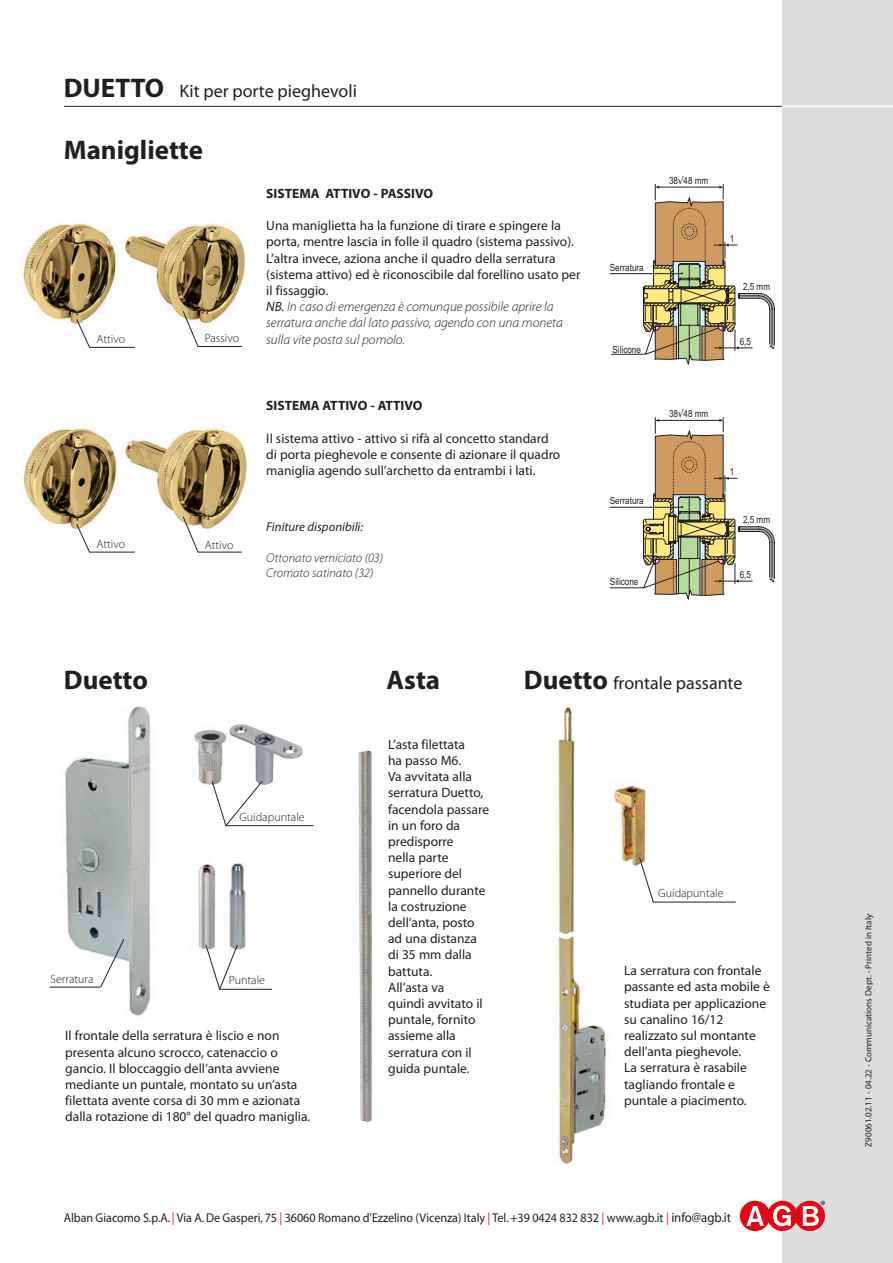
<style>
.page{position:relative;width:893px;height:1263px;background:#fff}
.page>*{position:absolute;margin:0;border:0;box-sizing:border-box;transform-origin:0 0}
.t1{font:700 27px "Myriad Pro";color:#231f20}
.t2{font:18px "Myriad Pro";color:#231f20}
.t3{font:13.5px/16.2px "Myriad Pro";color:#231f20}
.t4{font:700 13.5px "Myriad Pro";color:#231f20}
.t5{font:italic 300 13.5px "Myriad Pro";color:#231f20}
.t6{font:12.75px "Myriad";letter-spacing:-.005em;color:#231f20;scale:.95 1}
.t7{font:italic 300 12.75px/15.3px "Myriad Pro";color:#231f20}
.t8{font:italic 12.75px "Myriad Pro";color:#231f20}
.t9{font:300 12px "Myriad Pro";color:#231f20}
.t10{font:9.9px "Arial Narrow";color:#231f20}
.t11{font:9px "Myriad Pro";color:#231f20}
.s1{font-weight:700;font-size:27px}
.s2{font-style:italic}
.s3{font-weight:300;font-style:italic}
.s4{color:#ee1d23}
.s5{font-size:13.5px}
</style>
<div class="page">
<div style="left:782px;top:0;width:111px;height:1263px;background:#dcdddf"></div>
<hr style="left:64px;top:106px;width:718px;height:1px;background:#231f20">
<hr style="left:782px;top:106px;width:111px;height:1px;background:#fff">
<svg style="left:740px;top:1201px;width:85px;height:30px"></svg>
<img style="left:22px;top:428px;width:225px;height:102px">
<img style="left:22px;top:222px;width:224px;height:103px">
<img style="left:62px;top:706px;width:173px;height:310px">
<img style="left:229px;top:864px;width:16px;height:85px">
<img style="left:230px;top:724px;width:73px;height:61px">
<img style="left:358px;top:751px;width:14px;height:371px">
<img style="left:557px;top:706px;width:52px;height:459px">
<img style="left:608px;top:781px;width:39px;height:88px">
<svg style="left:76px;top:319px;width:59px;height:29px"></svg>
<svg style="left:183px;top:311px;width:59px;height:36px"></svg>
<svg style="left:76px;top:524px;width:59px;height:28px"></svg>
<svg style="left:183px;top:516px;width:59px;height:36px"></svg>
<svg style="left:100px;top:939px;width:24px;height:49px"></svg>
<hr style="left:50px;top:987px;width:51px;height:1px;background:#231f20">
<hr style="left:219px;top:989px;width:53px;height:1px;background:#231f20">
<svg style="left:205px;top:944px;width:33px;height:46px"></svg>
<hr style="left:226px;top:825px;width:88px;height:1px;background:#231f20">
<svg style="left:212px;top:781px;width:51px;height:45px"></svg>
<svg style="left:639px;top:857px;width:15px;height:45px"></svg>
<hr style="left:653px;top:902px;width:83px;height:1px;background:#231f20">
<hr style="left:610px;top:273px;width:72px;height:1px;background:#231f20">
<svg style="left:611px;top:184px;width:164px;height:182px"></svg>
<svg style="left:610px;top:418px;width:165px;height:183px"></svg>
<h2 class="t2" style="left:64px;top:81px;width:295px"><span class="s1">DUETTO</span> Kit per porte pieghevoli</h2>
<h1 class="t1" style="left:64px;top:133px;width:141px">Manigliette</h1>
<p class="t4" style="left:266px;top:184px;width:168px">SISTEMA ATTIVO - PASSIVO</p>
<p class="t3" style="left:266px;top:218px;width:316px">Una maniglietta ha la funzione di tirare e spingere la porta, mentre lascia in folle il quadro (sistema passivo).<br>L’altra invece, aziona anche il quadro della serratura (sistema attivo) ed è riconoscibile dal forellino usato per il fissaggio.<br><span class="s2">NB.</span> <span class="s3">In caso di emergenza è comunque possibile aprire la serratura anche dal lato passivo, agendo con una moneta</span></p>
<p class="t9" style="left:96px;top:332px;width:30px">Attivo</p>
<p class="t9" style="left:205px;top:331px;width:36px">Passivo</p>
<p class="t5" style="left:266px;top:331px;width:140px">sulla vite posta sul pomolo.</p>
<p class="t9" style="left:96px;top:537px;width:30px">Attivo</p>
<p class="t9" style="left:205px;top:538px;width:30px">Attivo</p>
<p class="t4" style="left:266px;top:397px;width:158px">SISTEMA ATTIVO - ATTIVO</p>
<p class="t3" style="left:266px;top:430px;width:296px">Il sistema attivo - attivo si rifà al concetto standard di porta pieghevole e consente di azionare il quadro maniglia agendo sull’archetto da entrambi i lati.</p>
<p class="t8" style="left:266px;top:519px;width:98px">Finiture disponibili:</p>
<p class="t7" style="left:266px;top:550px;width:118px">Ottonato verniciato (03)<br>Cromato satinato (32)</p>
<p class="t10" style="left:610px;top:260px;width:35px">Serratura</p>
<p class="t10" style="left:612px;top:342px;width:30px">Silicone</p>
<p class="t10" style="left:610px;top:493px;width:35px">Serratura</p>
<p class="t10" style="left:610px;top:574px;width:30px">Silicone</p>
<p class="t10" style="left:669px;top:173px;width:41px">38√48 mm</p>
<p class="t10" style="left:730px;top:231px;width:6px">1</p>
<p class="t10" style="left:743px;top:279px;width:29px">2,5 mm</p>
<p class="t10" style="left:740px;top:334px;width:13px">6,5</p>
<p class="t10" style="left:669px;top:406px;width:41px">38√48 mm</p>
<p class="t10" style="left:730px;top:464px;width:6px">1</p>
<p class="t10" style="left:743px;top:512px;width:29px">2,5 mm</p>
<p class="t10" style="left:740px;top:567px;width:13px">6,5</p>
<h1 class="t1" style="left:64px;top:662px;width:86px">Duetto</h1>
<p class="t9" style="left:239px;top:810px;width:67px">Guidapuntale</p>
<p class="t9" style="left:50px;top:972px;width:45px">Serratura</p>
<p class="t9" style="left:229px;top:973px;width:38px">Puntale</p>
<p class="t3" style="left:65px;top:1028px;width:247px">Il frontale della serratura è liscio e non presenta alcuno scrocco, catenaccio o gancio. Il bloccaggio dell’anta avviene mediante un puntale, montato su un’asta filettata avente corsa di 30 mm e azionata dalla rotazione di 180° del quadro maniglia.</p>
<h1 class="t1" style="left:387px;top:662px;width:55px">Asta</h1>
<p class="t3" style="left:388px;top:736px;width:102px">L’asta filettata<br>ha passo M6.<br>Va avvitata alla serratura Duetto, facendola passare in un foro da predisporre<br>nella parte superiore del pannello durante la costruzione dell’anta, posto ad una distanza di 35 mm dalla battuta.<br>All’asta va<br>quindi avvitato il puntale, fornito assieme alla serratura con il guida puntale.</p>
<h2 class="t2" style="left:524px;top:673px;width:220px"><span class="s1">Duetto</span> frontale passante</h2>
<p class="t9" style="left:658px;top:886px;width:67px">Guidapuntale</p>
<p class="t3" style="left:624px;top:963px;width:147px">La serratura con frontale passante ed asta mobile è studiata per applicazione su canalino 16/12 realizzato sul montante dell'anta pieghevole.<br>La serratura è rasabile tagliando frontale e puntale a piacimento.</p>
<p class="t6" style="left:64px;top:1211px;width:704px">Alban Giacomo S.p.A. <span class="s4">|</span> Via A. De Gasperi, 75 <span class="s4">|</span> 36060 Romano d’Ezzelino (Vicenza) Italy <span class="s4">|</span> Tel. +39 0424 832 832 <span class="s4">|</span> www.agb.it <span class="s4">|</span> <span class="s5">info@agb.it</span></p>
<p class="t11" style="left:863px;top:1147px;width:234px;rotate:-90deg">Z90061.02.11 - 04.22 - Communications Dept. - Printed in Italy</p>
</div>
